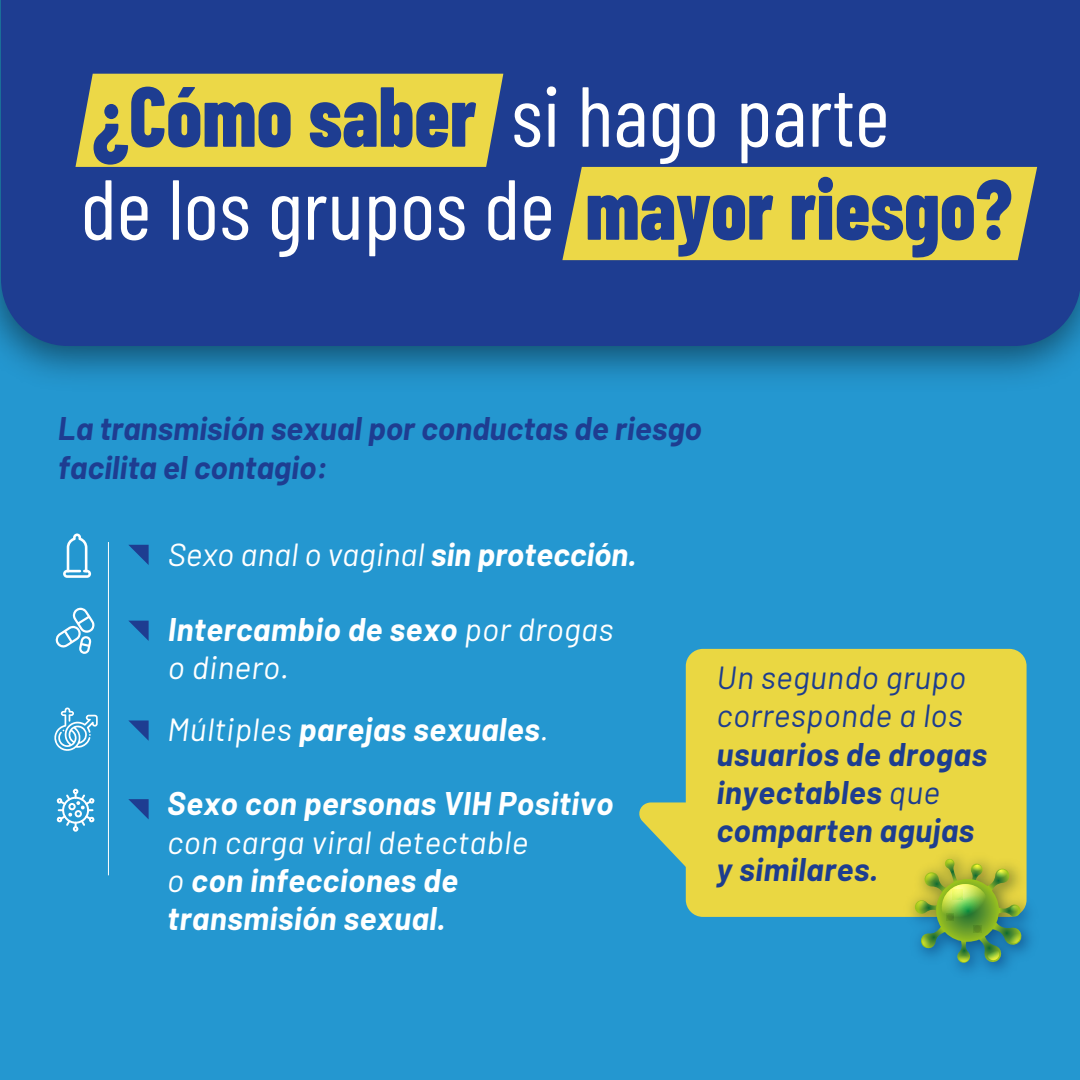
<style>
.page{position:relative;width:1080px;height:1080px;background:#2497d0}
.page>*{position:absolute;margin:0;border:0;box-sizing:border-box;transform-origin:0 0}
.t1{font:85px "Barlow Condensed";color:#fff}
.t2{font:italic 700 32px/38.4px "Barlow";letter-spacing:.015em;color:#fff}
.t3{font:italic 700 32px/38.4px "Barlow";color:#1e3d91}
.t4{font:italic 700 32px/38.4px "Barlow";letter-spacing:.015em;color:#1d3d8f}
.t5{font:italic 32px "Barlow";color:#fff}
.t6{font:italic 32px/38.4px "Barlow";letter-spacing:.015em;color:#1d3d8f}
.s1{font-weight:800;color:#1e3d91}
.s2{font-weight:700}
.s3{font-weight:400}
</style>
<div class="page">
<div style="left:1px;top:0;width:1079px;height:346px;background:#1e3d91"></div>
<div style="left:562px;top:167px;width:475px;height:93px;background:#ecd847"></div>
<div style="left:75px;top:74px;width:428px;height:93px;background:#ecd847"></div>
<svg style="left:639px;top:802px;width:47px;height:66px"></svg>
<hr style="left:108px;top:542px;width:1px;height:333px;background:#fff">
<svg style="left:129px;top:545px;width:20px;height:20px"></svg>
<svg style="left:129px;top:621px;width:20px;height:20px"></svg>
<svg style="left:129px;top:721px;width:20px;height:20px"></svg>
<svg style="left:128px;top:799px;width:21px;height:20px"></svg>
<svg style="left:63px;top:534px;width:28px;height:44px"></svg>
<svg style="left:55px;top:608px;width:40px;height:46px"></svg>
<svg style="left:54px;top:707px;width:44px;height:44px"></svg>
<svg style="left:56px;top:789px;width:39px;height:43px"></svg>
<div style="left:686px;top:649px;width:341px;height:268px;background:#ead742;border-radius:17px"></div>
<img style="left:897px;top:841px;width:134px;height:130px">
<svg style="left:915px;top:859px;width:108px;height:104px"></svg>
<svg style="left:942px;top:884px;width:47px;height:48px"></svg>
<h1 class="t1" style="left:92px;top:55px;width:799px"><span class="s1">¿Cómo saber</span> si hago parte</h1>
<h1 class="t1" style="left:81px;top:148px;width:933px">de los grupos de <span class="s1">mayor riesgo?</span></h1>
<p class="t3" style="left:58px;top:407px;width:645px">La transmisión sexual por conductas de riesgo facilita el contagio:</p>
<p class="t5" style="left:168px;top:531px;width:470px">Sexo anal o vaginal <span class="s2">sin protección.</span></p>
<p class="t2" style="left:168px;top:607px;width:447px">Intercambio de sexo <span class="s3">por drogas o dinero.</span></p>
<p class="t2" style="left:167px;top:708px;width:383px"><span class="s3">Múltiples</span> parejas sexuales<span class="s3">.</span></p>
<p class="t2" style="left:167px;top:782px;width:447px">Sexo con personas VIH Positivo</p>
<p class="t2" style="left:167px;top:820px;width:363px"><span class="s3">con carga viral detectable o</span> con infecciones de transmisión sexual.</p>
<p class="t6" style="left:716px;top:656px;width:251px">Un segundo grupo corresponde a los</p>
<p class="t4" style="left:716px;top:732px;width:272px">usuarios de drogas inyectables <span class="s3">que </span>comparten agujas y similares.</p>
</div>
